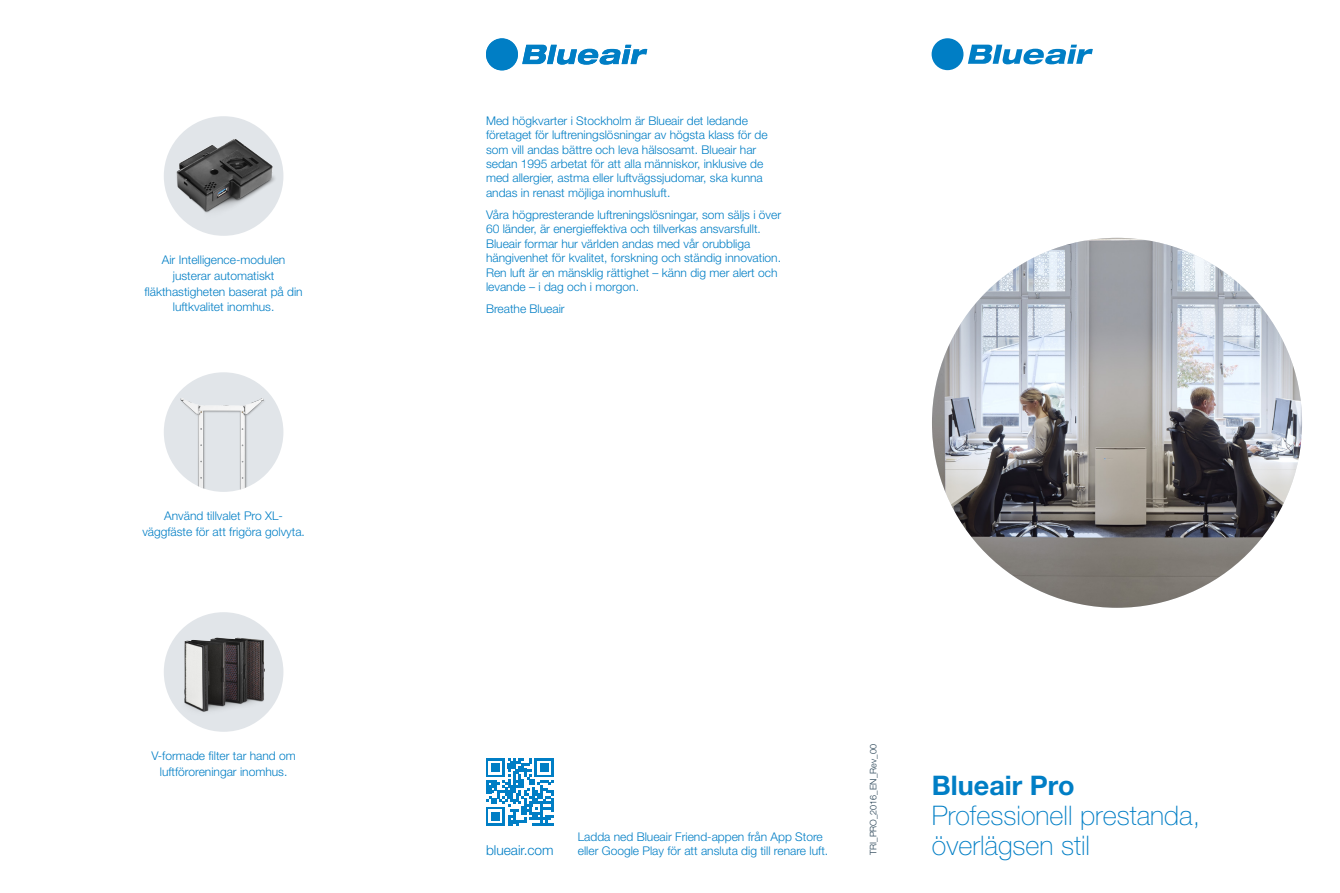
<style>
.page{position:relative;width:1340px;height:893px;background:#fff}
.page>*{position:absolute;margin:0;border:0;box-sizing:border-box;transform-origin:0 0}
.t1{font:100 27px/30px "Helvetica Neue LT Std";color:#007ec5}
.t2{font:700 27px "Helvetica Neue LT Std";color:#007ec5}
.t3{font:300 13.65px "Helvetica Neue LT Std";color:#007ec5}
.t4{font:300 12px/14.4px "Helvetica Neue LT Std";color:#007ec5;text-align:center}
.t5{font:300 9px "Helvetica Neue LT Std";color:#213d50}
</style>
<div class="page">
<div style="left:931px;top:38px;width:32px;height:32px;background:#007ec5;border-radius:50%"></div>
<svg style="left:967px;top:45px;width:125px;height:19px"></svg>
<svg style="left:486px;top:38px;width:32px;height:32px"></svg>
<img style="left:932px;top:238px;width:369px;height:370px;border-radius:185px">
<img style="left:164px;top:372px;width:119px;height:120px;border-radius:60px">
<div style="left:164px;top:612px;width:119px;height:120px;background:#e1e5e9;border-radius:50%"></div>
<img style="left:164px;top:621px;width:119px;height:102px">
<img style="left:164px;top:116px;width:119px;height:120px;border-radius:60px">
<svg style="left:486px;top:758px;width:67px;height:68px"></svg>
<div style="left:486px;top:39px;width:32px;height:32px;background:#007ec5;border-radius:50%"></div>
<svg style="left:522px;top:45px;width:125px;height:20px"></svg>
<p class="t4" style="left:144px;top:252px;width:160px;line-height:15.6px">Air Intelligence-modulen justerar automatiskt fläkthastigheten baserat på din luftkvalitet inomhus.</p>
<p class="t4" style="left:142px;top:508px;width:164px;line-height:15.6px">Använd tillvalet Pro XL&shy;väggfäste för att frigöra golvyta.</p>
<p class="t4" style="left:151px;top:748px;width:146px;line-height:15.6px">V-formade filter tar hand om luftföroreningar inomhus.</p>
<p class="t4" style="left:486px;top:113px;width:283px;text-align:left">Med högkvarter i Stockholm är Blueair det ledande företaget för luftreningslösningar av högsta klass för de som vill andas bättre och leva hälsosamt. Blueair har sedan 1995 arbetat för att alla människor, inklusive de med allergier, astma eller luftvägssjudomar, ska kunna andas in renast möjliga inomhusluft.</p>
<p class="t4" style="left:486px;top:207px;width:297px;text-align:left">Våra högpresterande luftreningslösningar, som säljs i över 60 länder, är energieffektiva och tillverkas ansvarsfullt.<br>Blueair formar hur världen andas med vår orubbliga hängivenhet för kvalitet, forskning och ständig innovation.<br>Ren luft är en mänsklig rättighet – känn dig mer alert och levande – i dag och i morgon.</p>
<p class="t4" style="left:486px;top:302px;width:80px">Breathe Blueair</p>
<p class="t3" style="left:486px;top:842px;width:69px">blueair.com</p>
<p class="t4" style="left:578px;top:829px;width:252px;text-align:left">Ladda ned Blueair Friend-appen från App Store eller Google Play för att ansluta dig till renare luft.</p>
<p class="t5" style="left:867px;top:855px;width:112px;rotate:-90deg">TRI_PRO_2016_EN_Rev_00</p>
<h1 class="t2" style="left:932px;top:768px;width:144px">Blueair Pro</h1>
<h1 class="t1" style="left:932px;top:800px;width:270px">Professionell prestanda, överlägsen stil</h1>
</div>
